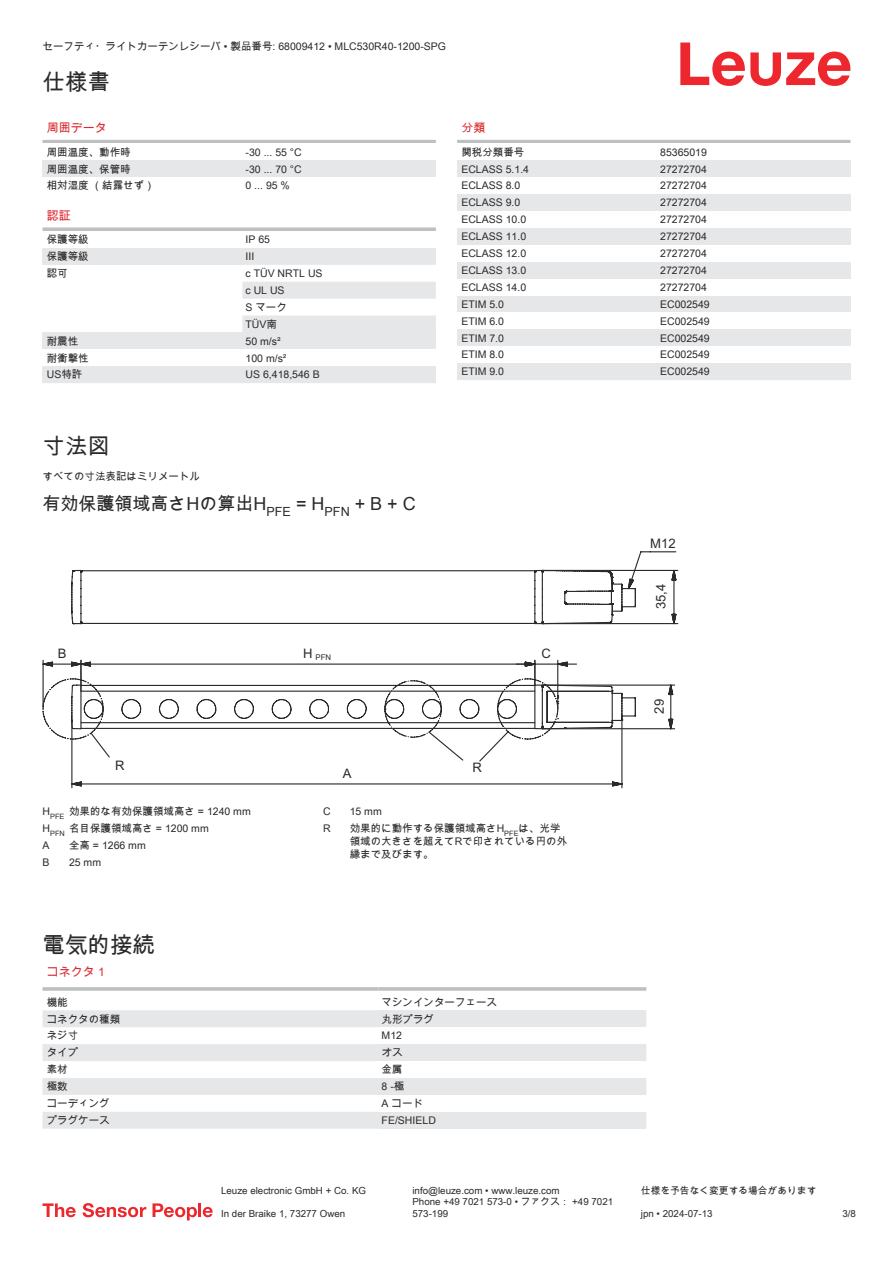
<style>
.page{position:relative;width:893px;height:1263px;background:#fff}
.page>*{position:absolute;margin:0;border:0;box-sizing:border-box;transform-origin:0 0}
.t1{font:22.5px "Arial Unicode MS";color:#2b292a}
.t2{font:18px "Arial Unicode MS";color:#2b292a}
.t3{font:13.05px "Arial";letter-spacing:.005em;color:#2b292a}
.t4{font:12px "Arial Unicode MS";color:#db2a30}
.t5{font:10.5px/17px "Arial Unicode MS";color:#2b292a}
.t6{font:9.75px/11.7px "Arial Unicode MS";color:#2b292a}
.t7{font:7.8px "Arial";color:#2b292a}
</style>
<div class="page">
<svg style="left:680px;top:43px;width:170px;height:43px"></svg>
<hr style="left:43px;top:140px;width:393px;height:3px;background:#bdbfc1">
<div style="left:43px;top:160px;width:199px;height:17px;background:#e6e7e9"></div>
<div style="left:242px;top:160px;width:194px;height:17px;background:#e6e7e9"></div>
<svg style="left:43px;top:227px;width:393px;height:4px;background:#c4c6c8"></svg>
<div style="left:43px;top:248px;width:199px;height:17px;background:#e6e7e9"></div>
<div style="left:242px;top:248px;width:194px;height:17px;background:#e6e7e9"></div>
<svg style="left:242px;top:282px;width:194px;height:50px"></svg>
<div style="left:43px;top:332px;width:199px;height:17px;background:#e6e7e9"></div>
<div style="left:242px;top:332px;width:194px;height:17px;background:#e6e7e9"></div>
<div style="left:43px;top:366px;width:199px;height:17px;background:#e6e7e9"></div>
<div style="left:242px;top:366px;width:194px;height:17px;background:#e6e7e9"></div>
<svg style="left:43px;top:1010px;width:335px;height:119px;fill:#e6e7e9"></svg>
<hr style="left:43px;top:987px;width:335px;height:4px;background:#bdbfc1">
<hr style="left:378px;top:987px;width:268px;height:4px;background:#c7c9cb">
<div style="left:378px;top:1010px;width:268px;height:17px;background:#e6e7e9"></div>
<div style="left:378px;top:1044px;width:268px;height:17px;background:#e6e7e9"></div>
<div style="left:378px;top:1078px;width:268px;height:17px;background:#e6e7e9"></div>
<div style="left:378px;top:1112px;width:268px;height:17px;background:#e6e7e9"></div>
<hr style="left:457px;top:140px;width:393px;height:3px;background:#bdbfc1">
<div style="left:457px;top:160px;width:200px;height:17px;background:#e6e7e9"></div>
<div style="left:657px;top:160px;width:193px;height:17px;background:#e6e7e9"></div>
<div style="left:457px;top:194px;width:200px;height:17px;background:#e6e7e9"></div>
<div style="left:657px;top:194px;width:193px;height:17px;background:#e6e7e9"></div>
<div style="left:457px;top:228px;width:200px;height:17px;background:#e6e7e9"></div>
<div style="left:657px;top:228px;width:193px;height:17px;background:#e6e7e9"></div>
<div style="left:457px;top:262px;width:200px;height:17px;background:#e6e7e9"></div>
<div style="left:657px;top:262px;width:193px;height:17px;background:#e6e7e9"></div>
<div style="left:457px;top:296px;width:200px;height:16px;background:#e6e7e9"></div>
<div style="left:657px;top:296px;width:193px;height:16px;background:#e6e7e9"></div>
<div style="left:457px;top:329px;width:200px;height:17px;background:#e6e7e9"></div>
<div style="left:657px;top:329px;width:193px;height:17px;background:#e6e7e9"></div>
<div style="left:457px;top:363px;width:200px;height:17px;background:#e6e7e9"></div>
<div style="left:657px;top:363px;width:193px;height:17px;background:#e6e7e9"></div>
<svg style="left:43px;top:1203px;width:33px;height:14px"></svg>
<svg style="left:83px;top:1203px;width:63px;height:14px"></svg>
<svg style="left:153px;top:1203px;width:44px;height:17px"></svg>
<hr style="left:198px;top:1203px;width:3px;height:14px;background:#ed272d">
<svg style="left:203px;top:1207px;width:10px;height:10px"></svg>
<svg style="left:71px;top:569px;width:463px;height:9px"></svg>
<svg style="left:71px;top:578px;width:463px;height:47px"></svg>
<svg style="left:534px;top:551px;width:144px;height:74px"></svg>
<svg style="left:43px;top:659px;width:632px;height:129px"></svg>
<p class="t5" style="left:43px;top:38px;width:405px">セーフティ・ライトカーテンレシーバ • 製品番号: 68009412 • MLC530R40-1200-SPG</p>
<h1 class="t1" style="left:43px;top:66px;width:69px">仕様書</h1>
<p class="t4" style="left:47px;top:119px;width:61px">周囲データ</p>
<p class="t5" style="left:47px;top:143px;width:85px">周囲温度、動作時</p>
<p class="t5" style="left:246px;top:143px;width:58px">-30 ... 55 °C</p>
<p class="t5" style="left:47px;top:160px;width:85px">周囲温度、保管時</p>
<p class="t5" style="left:246px;top:160px;width:58px">-30 ... 70 °C</p>
<p class="t5" style="left:47px;top:177px;width:109px">相対湿度 （結露せず）</p>
<p class="t5" style="left:246px;top:177px;width:46px">0 ... 95 %</p>
<p class="t4" style="left:47px;top:207px;width:25px">認証</p>
<p class="t5" style="left:47px;top:231px;width:43px">保護等級</p>
<p class="t5" style="left:246px;top:231px;width:26px">IP 65</p>
<p class="t5" style="left:47px;top:248px;width:43px">保護等級</p>
<p class="t5" style="left:246px;top:248px;width:10px">III</p>
<p class="t5" style="left:47px;top:265px;width:22px">認可</p>
<p class="t5" style="left:246px;top:265px;width:79px">c TÜV NRTL US c UL US<br>S マーク<br>TÜV南</p>
<p class="t5" style="left:47px;top:332px;width:33px">耐震性</p>
<p class="t5" style="left:246px;top:332px;width:37px">50 m/s²</p>
<p class="t5" style="left:47px;top:349px;width:43px">耐衝撃性</p>
<p class="t5" style="left:246px;top:349px;width:42px">100 m/s²</p>
<p class="t5" style="left:47px;top:366px;width:37px">US特許</p>
<p class="t5" style="left:246px;top:366px;width:76px">US 6,418,546 B</p>
<p class="t4" style="left:461px;top:119px;width:25px">分類</p>
<p class="t5" style="left:461px;top:143px;width:64px">関税分類番号</p>
<p class="t5" style="left:660px;top:143px;width:48px">85365019</p>
<p class="t5" style="left:461px;top:160px;width:69px">ECLASS 5.1.4</p>
<p class="t5" style="left:660px;top:160px;width:48px">27272704</p>
<p class="t5" style="left:461px;top:177px;width:60px">ECLASS 8.0</p>
<p class="t5" style="left:660px;top:177px;width:48px">27272704</p>
<p class="t5" style="left:461px;top:194px;width:60px">ECLASS 9.0</p>
<p class="t5" style="left:660px;top:194px;width:48px">27272704</p>
<p class="t5" style="left:461px;top:211px;width:66px">ECLASS 10.0</p>
<p class="t5" style="left:660px;top:211px;width:48px">27272704</p>
<p class="t5" style="left:461px;top:228px;width:66px">ECLASS 11.0</p>
<p class="t5" style="left:660px;top:228px;width:48px">27272704</p>
<p class="t5" style="left:461px;top:245px;width:66px">ECLASS 12.0</p>
<p class="t5" style="left:660px;top:245px;width:48px">27272704</p>
<p class="t5" style="left:461px;top:262px;width:66px">ECLASS 13.0</p>
<p class="t5" style="left:660px;top:262px;width:48px">27272704</p>
<p class="t5" style="left:461px;top:278px;width:66px">ECLASS 14.0</p>
<p class="t5" style="left:660px;top:278px;width:48px">27272704</p>
<p class="t5" style="left:461px;top:295px;width:44px">ETIM 5.0</p>
<p class="t5" style="left:660px;top:295px;width:51px">EC002549</p>
<p class="t5" style="left:461px;top:312px;width:44px">ETIM 6.0</p>
<p class="t5" style="left:660px;top:312px;width:51px">EC002549</p>
<p class="t5" style="left:461px;top:329px;width:44px">ETIM 7.0</p>
<p class="t5" style="left:660px;top:329px;width:51px">EC002549</p>
<p class="t5" style="left:461px;top:346px;width:44px">ETIM 8.0</p>
<p class="t5" style="left:660px;top:346px;width:51px">EC002549</p>
<p class="t5" style="left:461px;top:363px;width:44px">ETIM 9.0</p>
<p class="t5" style="left:660px;top:363px;width:51px">EC002549</p>
<h1 class="t1" style="left:43px;top:430px;width:69px">寸法図</h1>
<p class="t5" style="left:43px;top:467px;width:159px">すべての寸法表記はミリメートル</p>
<h2 class="t2" style="left:43px;top:491px;width:375px">有効保護領域高さHの算出H<sub>PFE</sub> = H<sub>PFN</sub> + B + C</h2>
<p class="t3" style="left:58px;top:649px;width:10px">B</p>
<p class="t7" style="left:303px;top:655px;width:29px"><sup>H</sup> PFN</p>
<p class="t3" style="left:542px;top:648px;width:11px">C</p>
<p class="t3" style="left:650px;top:538px;width:27px">M12</p>
<p class="t3" style="left:656px;top:609px;width:27px;rotate:-90deg">35,4</p>
<p class="t3" style="left:654px;top:714px;width:16px;rotate:-90deg">29</p>
<p class="t3" style="left:115px;top:760px;width:11px">R</p>
<p class="t3" style="left:472px;top:763px;width:11px">R</p>
<p class="t3" style="left:343px;top:768px;width:10px">A</p>
<p class="t5" style="left:43px;top:803px;width:210px">H<sub>PFE</sub> 効果的な有効保護領域高さ = 1240 mm<br>H<sub>PFN</sub> 名目保護領域高さ = 1200 mm<br>A</p>
<p class="t5" style="left:69px;top:837px;width:78px">全高 = 1266 mm</p>
<p class="t5" style="left:43px;top:854px;width:9px">B</p>
<p class="t5" style="left:69px;top:854px;width:34px">25 mm</p>
<p class="t5" style="left:323px;top:803px;width:9px">C</p>
<p class="t5" style="left:350px;top:803px;width:34px">15 mm</p>
<p class="t5" style="left:323px;top:820px;width:9px">R</p>
<p class="t5" style="left:350px;top:822px;width:219px;line-height:12.6px">効果的に動作する保護領域高さH<sub>PFE</sub>は、光学領域の大きさを超えてRで印されている円の外縁まで及びます。</p>
<h1 class="t1" style="left:43px;top:929px;width:114px">電気的接続</h1>
<p class="t4" style="left:47px;top:963px;width:60px">コネクタ 1</p>
<p class="t5" style="left:47px;top:993px;width:22px">機能</p>
<p class="t5" style="left:382px;top:993px;width:117px">マシンインターフェース</p>
<p class="t5" style="left:47px;top:1010px;width:75px">コネクタの種類</p>
<p class="t5" style="left:382px;top:1010px;width:54px">丸形プラグ</p>
<p class="t5" style="left:47px;top:1027px;width:33px">ネジ寸</p>
<p class="t5" style="left:382px;top:1027px;width:22px">M12</p>
<p class="t5" style="left:47px;top:1044px;width:33px">タイプ</p>
<p class="t5" style="left:382px;top:1044px;width:22px">オス</p>
<p class="t5" style="left:47px;top:1061px;width:22px">素材</p>
<p class="t5" style="left:382px;top:1061px;width:22px">金属</p>
<p class="t5" style="left:47px;top:1078px;width:22px">極数</p>
<p class="t5" style="left:382px;top:1078px;width:24px">8 -極</p>
<p class="t5" style="left:47px;top:1095px;width:64px">コーディング</p>
<p class="t5" style="left:382px;top:1095px;width:43px">A コード</p>
<p class="t5" style="left:47px;top:1111px;width:64px">プラグケース</p>
<p class="t5" style="left:382px;top:1111px;width:56px">FE/SHIELD</p>
<p class="t6" style="left:221px;top:1184px;width:146px">Leuze electronic GmbH + Co. KG</p>
<p class="t6" style="left:412px;top:1184px;width:149px">info@leuze.com • www.leuze.com</p>
<p class="t6" style="left:641px;top:1184px;width:177px">仕様を予告なく変更する場合があります</p>
<p class="t6" style="left:221px;top:1207px;width:126px">In der Braike 1, 73277 Owen</p>
<p class="t6" style="left:412px;top:1196px;width:202px">Phone +49 7021 573-0 • ファクス： +49 7021<br>573-199</p>
<p class="t6" style="left:641px;top:1207px;width:73px">jpn • 2024-07-13</p>
<p class="t6" style="left:842px;top:1207px;width:15px">3/8</p>
</div>
